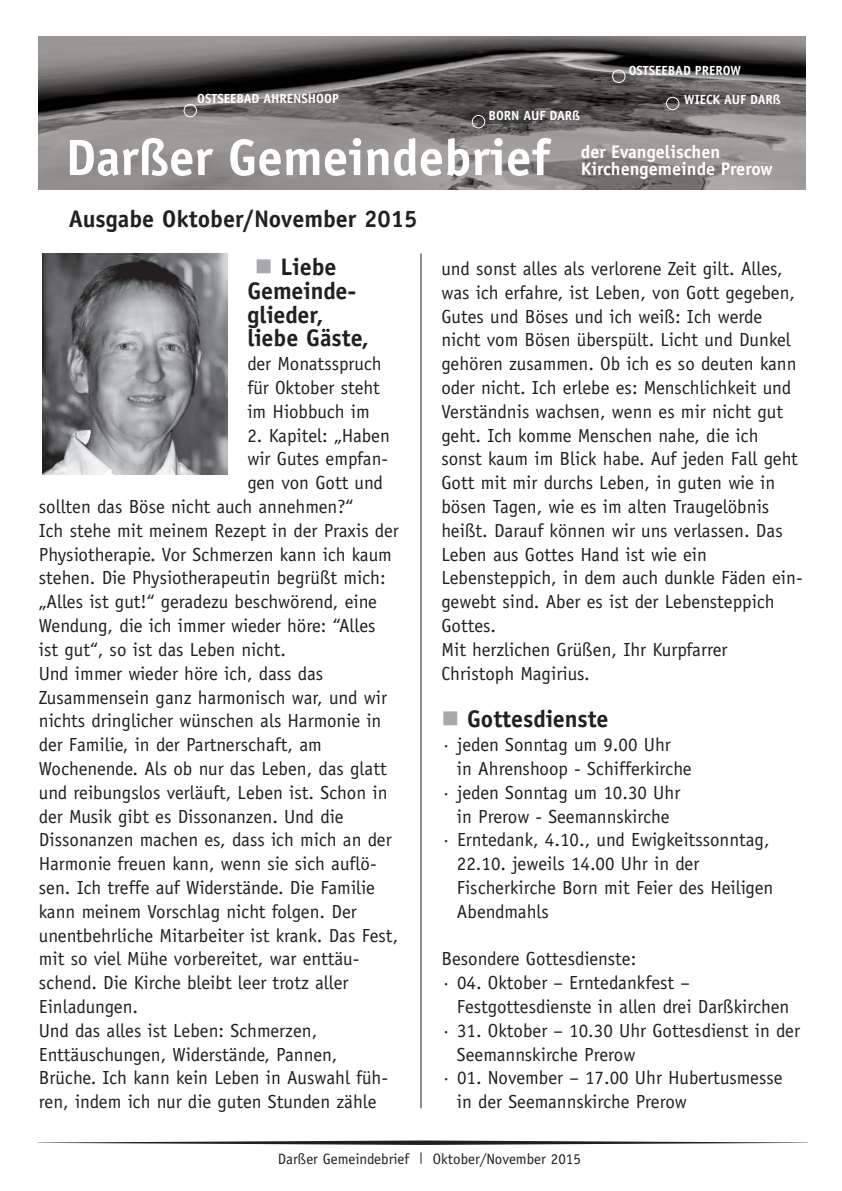
<style>
.page{position:relative;width:842px;height:1191px;background:#fff}
.page>*{position:absolute;margin:0;border:0;box-sizing:border-box;transform-origin:0 0}
.t1{font:700 51.2px "Officina Sans";color:#fff}
.t2{font:700 24px/23.8px "Officina Sans";color:#231f20}
.t3{font:19px/23.8px "Officina Sans";color:#231f20}
.t4{font:700 18.2px/17.2px "Officina Sans";color:#fff}
.t5{font:15px "Officina Sans";color:#231f20}
.t6{font:700 13.2px "Officina Sans";color:#fff}
.s1{color:#a8a9ad}
</style>
<div class="page">
<hr style="left:421px;top:253px;width:1px;height:855px;background:#231f20">
<img style="left:38px;top:37px;width:767px;height:153px">
<div style="left:184px;top:104px;width:13px;height:13px;border:1px solid #fff;border-radius:50%"></div>
<div style="left:472px;top:115px;width:13px;height:13px;border:1px solid #fff;border-radius:50%"></div>
<div style="left:666px;top:97px;width:13px;height:13px;border:1px solid #fff;border-radius:50%"></div>
<div style="left:612px;top:70px;width:13px;height:13px;border:1px solid #fff;border-radius:50%"></div>
<svg style="left:38px;top:1140px;width:770px;height:5px"></svg>
<img style="left:43px;top:253px;width:184px;height:221px">
<p class="t6" style="left:197px;top:93px;width:143px">OSTSEEBAD AHRENSHOOP</p>
<p class="t6" style="left:488px;top:111px;width:93px">BORN AUF DARß</p>
<p class="t6" style="left:629px;top:65px;width:114px">OSTSEEBAD PREROW</p>
<p class="t6" style="left:684px;top:95px;width:98px">WIECK AUF DARß</p>
<h1 class="t1" style="left:66px;top:138px;width:486px">Darßer Gemeindebrief</h1>
<p class="t2" style="left:69px;top:209px;width:350px">Ausgabe Oktober/November 2015</p>
<p class="t4" style="left:581px;top:145px;width:193px">der Evangelischen<br>Kirchengemeinde Prerow</p>
<p class="t2" style="left:247px;top:257px;width:123px;text-indent:8px"><span class="s1">■</span> Liebe<br>Gemeinde&shy;glieder, liebe Gäste,</p>
<p class="t3" style="left:247px;top:353px;width:136px;text-align:justify">der Monatsspruch für Oktober steht im Hiobbuch im</p>
<p class="t3" style="left:247px;top:425px;width:144px">2. Kapitel: „Haben</p>
<p class="t3" style="left:247px;top:448px;width:142px">wir Gutes empfan-</p>
<p class="t3" style="left:247px;top:472px;width:137px">gen von Gott und</p>
<p class="t3" style="left:39px;top:496px;width:316px">sollten das Böse nicht auch annehmen?“</p>
<p class="t3" style="left:39px;top:520px;width:361px">Ich stehe mit meinem Rezept in der Praxis der</p>
<p class="t3" style="left:39px;top:544px;width:355px">Physiotherapie. Vor Schmerzen kann ich kaum</p>
<p class="t3" style="left:39px;top:567px;width:348px">stehen. Die Physiotherapeutin begrüßt mich:</p>
<p class="t3" style="left:39px;top:591px;width:340px">„Alles ist gut!“ geradezu beschwörend, eine</p>
<p class="t3" style="left:39px;top:615px;width:338px">Wendung, die ich immer wieder höre: “Alles</p>
<p class="t3" style="left:39px;top:639px;width:249px">ist gut“, so ist das Leben nicht.</p>
<p class="t3" style="left:39px;top:663px;width:286px">Und immer wieder höre ich, dass das</p>
<p class="t3" style="left:39px;top:686px;width:350px">Zusammensein ganz harmonisch war, und wir</p>
<p class="t3" style="left:39px;top:710px;width:344px">nichts dringlicher wünschen als Harmonie in</p>
<p class="t3" style="left:39px;top:734px;width:285px">der Familie, in der Partnerschaft, am</p>
<p class="t3" style="left:39px;top:758px;width:349px">Wochenende. Als ob nur das Leben, das glatt</p>
<p class="t3" style="left:39px;top:782px;width:350px">und reibungslos verläuft, Leben ist. Schon in</p>
<p class="t3" style="left:39px;top:805px;width:306px">der Musik gibt es Dissonanzen. Und die</p>
<p class="t3" style="left:39px;top:829px;width:354px">Dissonanzen machen es, dass ich mich an der</p>
<p class="t3" style="left:39px;top:853px;width:339px">Harmonie freuen kann, wenn sie sich auflö-</p>
<p class="t3" style="left:39px;top:877px;width:338px">sen. Ich treffe auf Widerstände. Die Familie</p>
<p class="t3" style="left:39px;top:901px;width:319px">kann meinem Vorschlag nicht folgen. Der</p>
<p class="t3" style="left:39px;top:924px;width:361px">unentbehrliche Mitarbeiter ist krank. Das Fest,</p>
<p class="t3" style="left:39px;top:948px;width:322px">mit so viel Mühe vorbereitet, war enttäu-</p>
<p class="t3" style="left:39px;top:972px;width:311px">schend. Die Kirche bleibt leer trotz aller</p>
<p class="t3" style="left:39px;top:996px;width:101px">Einladungen.</p>
<p class="t3" style="left:39px;top:1020px;width:280px">Und das alles ist Leben: Schmerzen,</p>
<p class="t3" style="left:39px;top:1043px;width:300px">Enttäuschungen, Widerstände, Pannen,</p>
<p class="t3" style="left:39px;top:1067px;width:351px">Brüche. Ich kann kein Leben in Auswahl füh-</p>
<p class="t3" style="left:39px;top:1091px;width:339px">ren, indem ich nur die guten Stunden zähle</p>
<p class="t3" style="left:441px;top:258px;width:363px">und sonst alles als verlorene Zeit gilt. Alles, was ich erfahre, ist Leben, von Gott gegeben, Gutes und Böses und ich weiß: Ich werde nicht vom Bösen überspült. Licht und Dunkel gehören zusammen. Ob ich es so deuten kann oder nicht. Ich erlebe es: Menschlichkeit und Verständnis wachsen, wenn es mir nicht gut geht. Ich komme Menschen nahe, die ich sonst kaum im Blick habe. Auf jeden Fall geht Gott mit mir durchs Leben, in guten wie in bösen Tagen, wie es im alten Traugelöbnis heißt. Darauf können wir uns verlassen. Das Leben aus Gottes Hand ist wie ein Lebensteppich, in dem auch dunkle Fäden ein&shy;gewebt sind. Aber es ist der Lebensteppich Gottes.<br>Mit herzlichen Grüßen, Ihr Kurpfarrer Christoph Magirius.</p>
<p class="t2" style="left:441px;top:709px;width:169px"><span class="s1">■</span> Gottesdienste</p>
<p class="t3" style="left:441px;top:734px;width:231px">· jeden Sonntag um 9.00 Uhr</p>
<p class="t3" style="left:457px;top:758px;width:236px">in Ahrenshoop - Schifferkirche</p>
<p class="t3" style="left:441px;top:782px;width:240px">· jeden Sonntag um 10.30 Uhr</p>
<p class="t3" style="left:457px;top:805px;width:214px">in Prerow - Seemannskirche</p>
<p class="t3" style="left:441px;top:829px;width:330px">· Erntedank, 4.10., und Ewigkeitssonntag,</p>
<p class="t3" style="left:457px;top:853px;width:244px">22.10. jeweils 14.00 Uhr in der</p>
<p class="t3" style="left:457px;top:877px;width:318px">Fischerkirche Born mit Feier des Heiligen</p>
<p class="t3" style="left:457px;top:901px;width:93px">Abendmahls</p>
<p class="t3" style="left:441px;top:948px;width:196px">Besondere Gottesdienste:</p>
<p class="t3" style="left:441px;top:972px;width:250px">· 04. Oktober – Erntedankfest –</p>
<p class="t3" style="left:457px;top:996px;width:334px">Festgottesdienste in allen drei Darßkirchen</p>
<p class="t3" style="left:441px;top:1020px;width:360px">· 31. Oktober – 10.30 Uhr Gottesdienst in der</p>
<p class="t3" style="left:457px;top:1043px;width:180px">Seemannskirche Prerow</p>
<p class="t3" style="left:441px;top:1067px;width:343px">· 01. November – 17.00 Uhr Hubertusmesse</p>
<p class="t3" style="left:457px;top:1091px;width:231px">in der Seemannskirche Prerow</p>
<p class="t5" style="left:278px;top:1153px;width:133px">Darßer Gemeindebrief</p>
<p class="t5" style="left:433px;top:1153px;width:149px">Oktober/November 2015</p>
</div>
